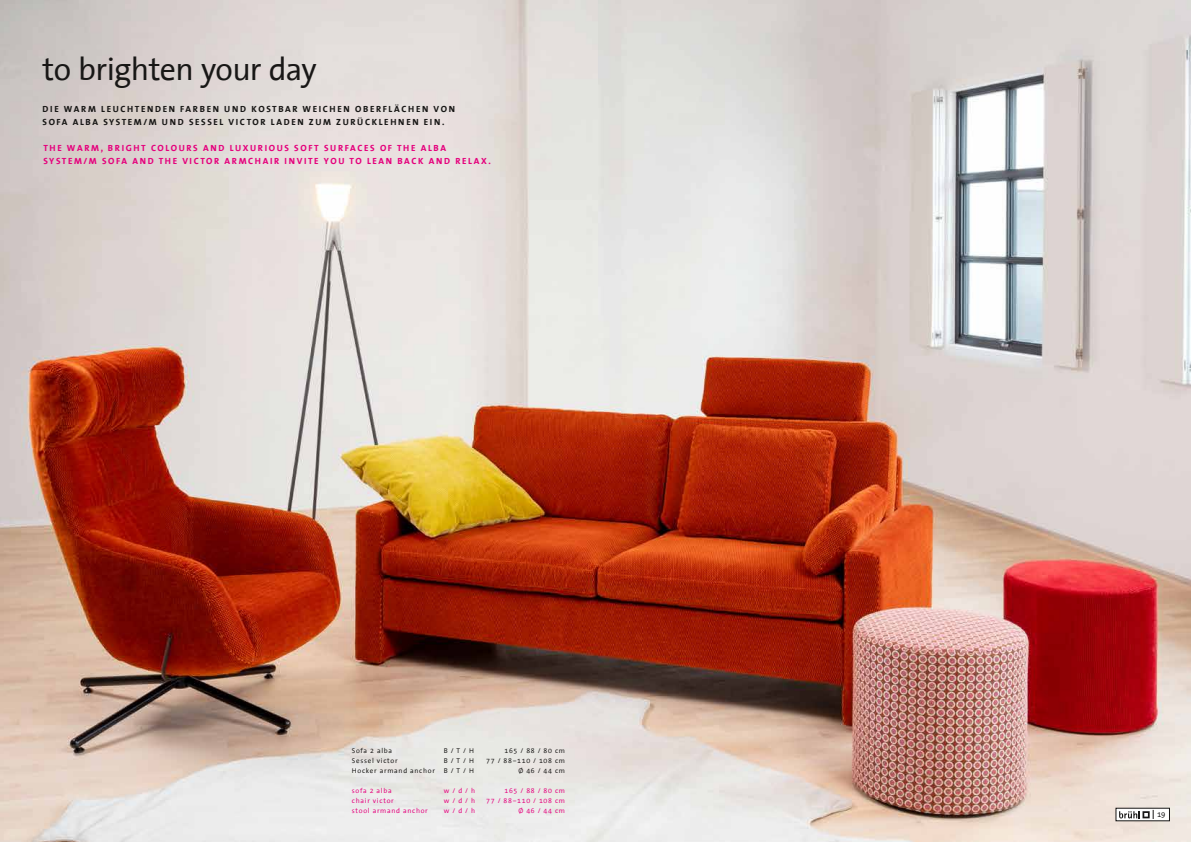
<style>
.page{position:relative;width:1191px;height:842px;background:#fff}
.page>*{position:absolute;margin:0;border:0;box-sizing:border-box;transform-origin:0 0}
.t1{font:32px "The Sans Office";letter-spacing:-.025em;color:#181716}
.t2{font:700 9px/13px "The Sans Office";letter-spacing:.18em;color:#e5007c}
.t3{font:700 9px/13px "The Sans Office";letter-spacing:.18em;color:#181716}
.t4{font:7.8px "The Sans Office";color:#181716}
.t5{font:7px "The Sans Office";letter-spacing:.1em;color:#181716}
.t6{font:7px "The Sans Office";letter-spacing:.1em;color:#e5007c}
</style>
<div class="page">
<img style="left:0;top:0;width:1191px;height:842px">
<div style="left:1116px;top:808px;width:53px;height:13px;background:#fff"></div>
<svg style="left:1119px;top:810px;width:34px;height:9px"></svg>
<h1 class="t1" style="left:43px;top:53px;width:276px">to brighten your day</h1>
<p class="t3" style="left:43px;top:103px;width:414px">DIE WARM LEUCHTENDEN FARBEN UND KOSTBAR WEICHEN OBERFLÄCHEN VON<br>SOFA ALBA SYSTEM/M UND SESSEL VICTOR LADEN ZUM ZURÜCKLEHNEN EIN.</p>
<p class="t2" style="left:43px;top:142px;width:449px">THE WARM, BRIGHT COLOURS AND LUXURIOUS SOFT SURFACES OF THE ALBA<br>SYSTEM/M SOFA AND THE VICTOR ARMCHAIR INVITE YOU TO LEAN BACK AND RELAX.</p>
<p class="t5" style="left:352px;top:747px;width:42px">Sofa 2 alba</p>
<p class="t5" style="left:444px;top:747px;width:31px">B / T / H</p>
<p class="t5" style="left:504px;top:747px;width:62px">165 / 88 / 80 cm</p>
<p class="t5" style="left:352px;top:757px;width:47px">Sessel victor</p>
<p class="t5" style="left:444px;top:757px;width:31px">B / T / H</p>
<p class="t5" style="left:486px;top:757px;width:80px">77 / 88–110 / 108 cm</p>
<p class="t5" style="left:352px;top:767px;width:85px">Hocker armand anchor</p>
<p class="t5" style="left:444px;top:767px;width:31px">B / T / H</p>
<p class="t5" style="left:518px;top:767px;width:48px">Ø 46 / 44 cm</p>
<p class="t6" style="left:352px;top:787px;width:41px">sofa 2 alba</p>
<p class="t6" style="left:444px;top:787px;width:33px">w / d / h</p>
<p class="t6" style="left:504px;top:787px;width:62px">165 / 88 / 80 cm</p>
<p class="t6" style="left:352px;top:797px;width:43px">chair victor</p>
<p class="t6" style="left:444px;top:797px;width:33px">w / d / h</p>
<p class="t6" style="left:486px;top:797px;width:80px">77 / 88–110 / 108 cm</p>
<p class="t6" style="left:352px;top:807px;width:77px">stool armand anchor</p>
<p class="t6" style="left:444px;top:807px;width:33px">w / d / h</p>
<p class="t6" style="left:518px;top:807px;width:48px">Ø 46 / 44 cm</p>
<p class="t4" style="left:1157px;top:810px;width:10px">19</p>
</div>
